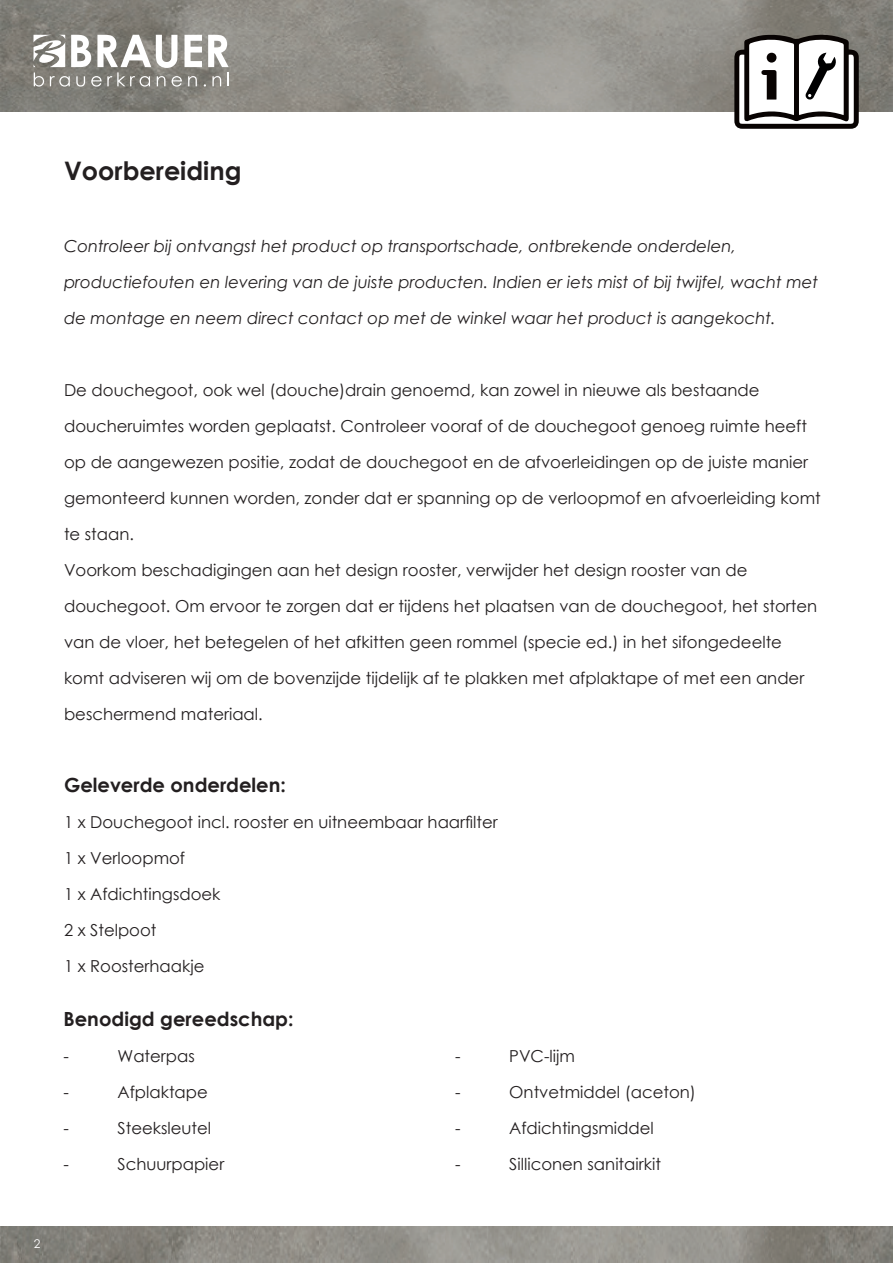
<style>
.page{position:relative;width:893px;height:1263px;background:#fff}
.page>*{position:absolute;margin:0;border:0;box-sizing:border-box;transform-origin:0 0}
.t1{font:700 25.5px "Century Gothic";color:#231f20}
.t2{font:700 19.5px "Century Gothic";color:#231f20}
.t3{font:16.5px/36px "Century Gothic";color:#231f20}
.t4{font:italic 16.5px/36px "Century Gothic";color:#231f20}
.t5{font:12px "Century Gothic Pro";color:#fff}
</style>
<div class="page">
<img style="left:0;top:0;width:893px;height:112px">
<img style="left:0;top:1226px;width:893px;height:37px">
<svg style="left:34px;top:35px;width:195px;height:52px"></svg>
<svg style="left:734px;top:33px;width:125px;height:96px"></svg>
<div style="left:767px;top:53px;width:9px;height:10px;background:#080302;border-radius:50%"></div>
<p class="t1" style="left:64px;top:151px;width:179px">Voorbereiding</p>
<p class="t4" style="left:64px;top:228px;width:756px">Controleer bij ontvangst het product op transportschade, ontbrekende onderdelen, productiefouten en levering van de juiste producten. Indien er iets mist of bij twijfel, wacht met de montage en neem direct contact op met de winkel waar het product is aangekocht.</p>
<p class="t3" style="left:64px;top:372px;width:758px">De douchegoot, ook wel (douche)drain genoemd, kan zowel in nieuwe als bestaande doucheruimtes worden geplaatst. Controleer vooraf of de douchegoot genoeg ruimte heeft op de aangewezen positie, zodat de douchegoot en de afvoerleidingen op de juiste manier gemonteerd kunnen worden, zonder dat er spanning op de verloopmof en afvoerleiding komt te staan.</p>
<p class="t3" style="left:64px;top:552px;width:755px">Voorkom beschadigingen aan het design rooster, verwijder het design rooster van de douchegoot. Om ervoor te zorgen dat er tijdens het plaatsen van de douchegoot, het storten van de vloer, het betegelen of het afkitten geen rommel (specie ed.) in het sifongedeelte komt adviseren wij om de bovenzijde tijdelijk af te plakken met afplaktape of met een ander beschermend materiaal.</p>
<p class="t2" style="left:64px;top:770px;width:223px">Geleverde onderdelen:</p>
<p class="t3" style="left:64px;top:804px;width:435px">1 x Douchegoot incl. rooster en uitneembaar haarfilter</p>
<p class="t3" style="left:64px;top:840px;width:123px">1 x Verloopmof</p>
<p class="t3" style="left:64px;top:876px;width:158px">1 x Afdichtingsdoek</p>
<p class="t3" style="left:64px;top:912px;width:94px">2 x Stelpoot</p>
<p class="t3" style="left:64px;top:948px;width:142px">1 x Roosterhaakje</p>
<p class="t2" style="left:64px;top:1004px;width:232px">Benodigd gereedschap:</p>
<p class="t3" style="left:64px;top:1038px;width:7px">-</p>
<p class="t3" style="left:118px;top:1038px;width:79px">Waterpas</p>
<p class="t3" style="left:64px;top:1074px;width:7px">-</p>
<p class="t3" style="left:118px;top:1074px;width:92px">Afplaktape</p>
<p class="t3" style="left:64px;top:1110px;width:7px">-</p>
<p class="t3" style="left:118px;top:1110px;width:95px">Steeksleutel</p>
<p class="t3" style="left:64px;top:1146px;width:7px">-</p>
<p class="t3" style="left:118px;top:1146px;width:108px">Schuurpapier</p>
<p class="t3" style="left:455px;top:1038px;width:7px">-</p>
<p class="t3" style="left:509px;top:1038px;width:67px">PVC-lijm</p>
<p class="t3" style="left:455px;top:1074px;width:7px">-</p>
<p class="t3" style="left:509px;top:1074px;width:188px">Ontvetmiddel (aceton)</p>
<p class="t3" style="left:455px;top:1110px;width:7px">-</p>
<p class="t3" style="left:509px;top:1110px;width:146px">Afdichtingsmiddel</p>
<p class="t3" style="left:455px;top:1146px;width:7px">-</p>
<p class="t3" style="left:509px;top:1146px;width:153px">Silliconen sanitairkit</p>
<p class="t5" style="left:34px;top:1237px;width:8px">2</p>
</div>
